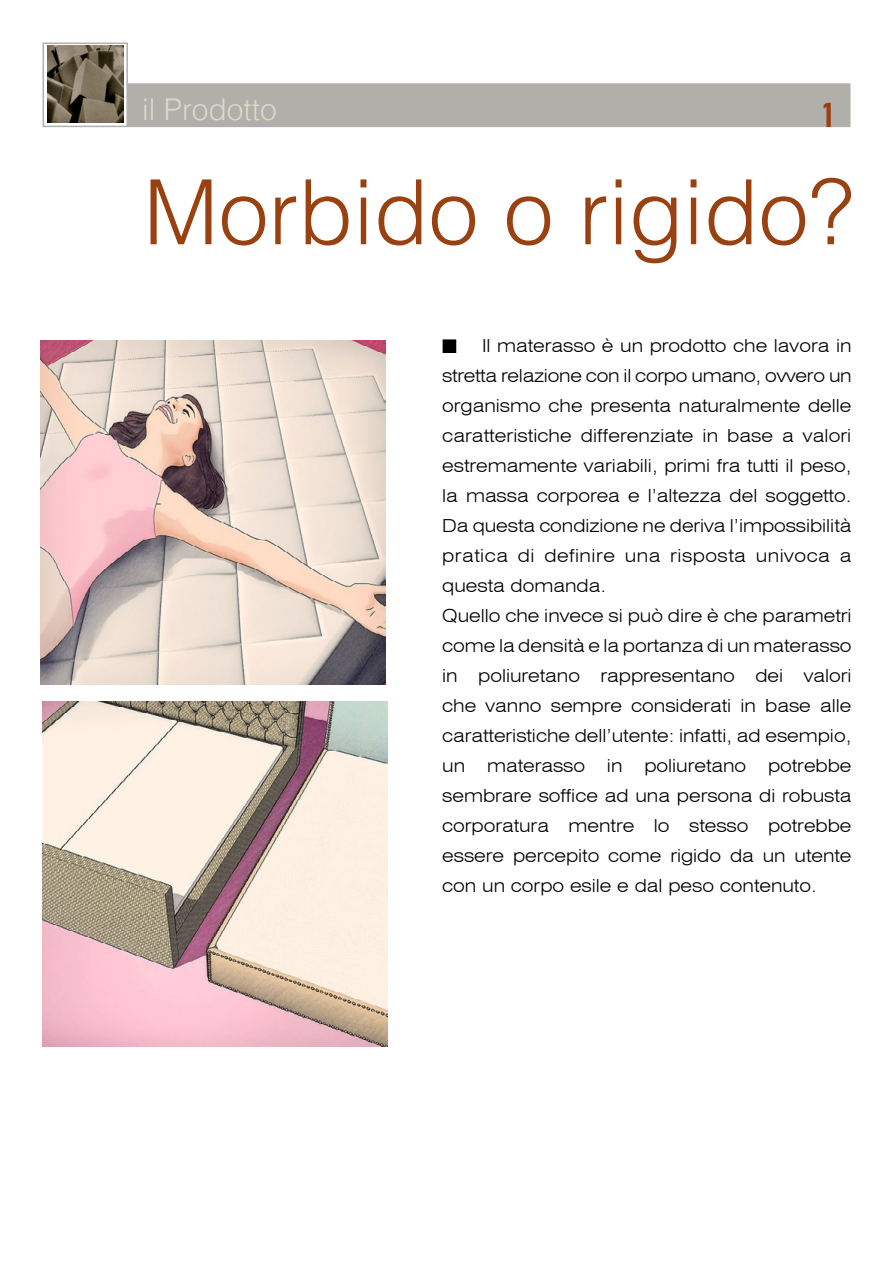
<style>
.page{position:relative;width:893px;height:1263px;background:#fff}
.page>*{position:absolute;margin:0;border:0;box-sizing:border-box;transform-origin:0 0}
.t1{font:300 90px "Helvetica LT";color:#994111}
.t2{font:36px "Aquiline Book Bold SWFTE";color:#994111}
.t3{font:300 30px "Helvetica LT";color:#ddd8c9}
.t4{font:300 expanded 18px/30px "Swiss 721 BT";color:#000}
</style>
<div class="page">
<div style="left:443px;top:340px;width:12px;height:12px;background:#000"></div>
<div style="left:443px;top:339px;width:13px;height:14px;border:2px solid #000"></div>
<div style="left:128px;top:83px;width:722px;height:44px;background:#b1afaa;border:2px solid #b1afaa"></div>
<div style="left:43px;top:43px;width:85px;height:84px;background:linear-gradient(to right,#fff,#fff);border:2px solid #b1afaa"></div>
<img style="left:47px;top:46px;width:77px;height:76px">
<img style="left:40px;top:340px;width:345px;height:345px">
<img style="left:42px;top:701px;width:345px;height:345px">
<h3 class="t3" style="left:142px;top:91px;width:136px">il Prodotto</h3>
<h2 class="t2" style="left:818px;top:94px;width:23px">1</h2>
<h1 class="t1" style="left:144px;top:156px;width:712px">Morbido o rigido?</h1>
<p class="t4" style="left:442px;top:330px;width:411px;text-indent:40px">Il materasso è un prodotto che lavora in stretta relazione con il corpo umano, ovvero un organismo che presenta naturalmente delle caratteristiche differenziate in base a valori estremamente variabili, primi fra tutti il peso, la massa corporea e l’altezza del soggetto.<br>Da questa condizione ne deriva l’impossibilità pratica di definire una risposta univoca a questa domanda.<br>Quello che invece si può dire è che parametri come la densità e la portanza di un materasso in poliuretano rappresentano dei valori che vanno sempre considerati in base alle caratteristiche dell’utente: infatti, ad esempio, un materasso in poliuretano potrebbe sembrare soffice ad una persona di robusta corporatura mentre lo stesso potrebbe essere percepito come rigido da un utente con un corpo esile e dal peso contenuto.</p>
</div>
